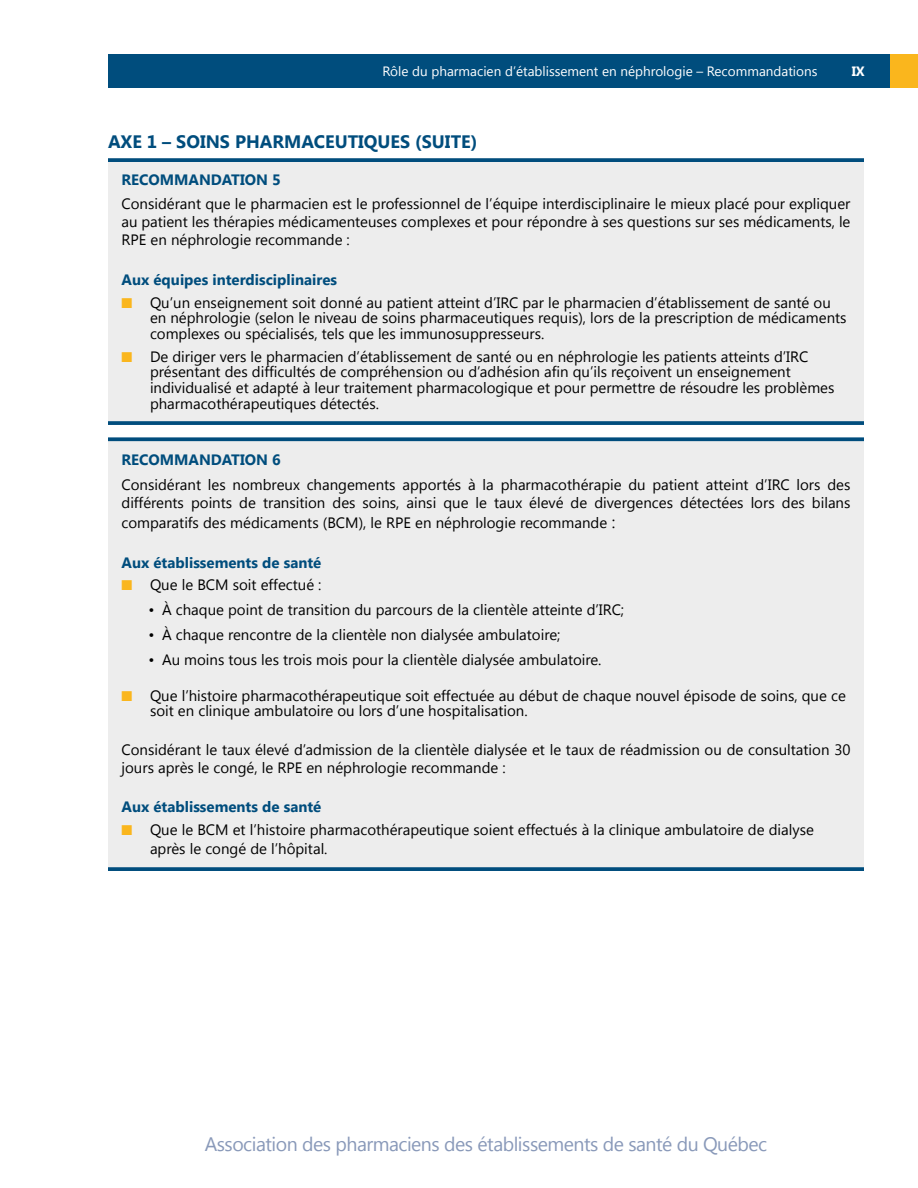
<style>
.page{position:relative;width:918px;height:1188px;background:#fff}
.page>*{position:absolute;margin:0;border:0;box-sizing:border-box;transform-origin:0 0}
.t1{font:19.5px "Segoe UI";letter-spacing:-.025em;color:#8999b9}
.t2{font:700 18px "Segoe UI";color:#004d7d}
.t3{font:15px/15.8px "Segoe UI";color:#000}
.t4{font:700 15px "Segoe UI";color:#004d7d}
.t5{font:13.5px "Segoe UI";color:#fff}
.t6{font:700 13.5px "Segoe UI";color:#fff}
.s1{color:#fab61d}
.s2{font-size:16.5px}
</style>
<div class="page">
<div style="left:108px;top:54px;width:810px;height:34px;background:#004d7d"></div>
<div style="left:890px;top:54px;width:28px;height:34px;background:#fab61d"></div>
<div style="left:108px;top:158px;width:756px;height:267px;background:#ededed"></div>
<div style="left:108px;top:441px;width:756px;height:428px;background:#ededed"></div>
<svg style="left:108px;top:158px;width:756px;height:4px;background:#0e5683"></svg>
<svg style="left:108px;top:421px;width:756px;height:4px;background:#0e5683"></svg>
<svg style="left:108px;top:437px;width:756px;height:4px;background:#195e89"></svg>
<svg style="left:108px;top:867px;width:756px;height:4px;background:#0e5683"></svg>
<p class="t5" style="left:383px;top:62px;width:436px">Rôle du pharmacien d’établissement en néphrologie – Recommandations</p>
<p class="t6" style="left:852px;top:61px;width:15px">IX</p>
<p class="t2" style="left:108px;top:129px;width:371px">AXE 1 – SOINS PHARMACEUTIQUES (SUITE)</p>
<p class="t4" style="left:122px;top:169px;width:161px">RECOMMANDATION 5</p>
<p class="t3" style="left:122px;top:194px;width:731px;line-height:18px;text-align:justify">Considérant que le pharmacien est le professionnel de l’équipe interdisciplinaire le mieux placé pour expliquer au patient les thérapies médicamenteuses complexes et pour répondre à ses questions sur ses médicaments, le RPE en néphrologie recommande :</p>
<p class="t4" style="left:122px;top:269px;width:217px">Aux équipes interdisciplinaires</p>
<p class="t3" style="left:150px;top:294px;width:698px;text-indent:-28px"><span class="s1">■</span> Qu’un enseignement soit donné au patient atteint d’IRC par le pharmacien d’établissement de santé ou en néphrologie (selon le niveau de soins pharmaceutiques requis), lors de la prescription de médicaments complexes ou spécialisés, tels que les immunosuppresseurs.</p>
<p class="t3" style="left:150px;top:348px;width:686px;text-indent:-28px"><span class="s1">■</span> De diriger vers le pharmacien d’établissement de santé ou en néphrologie les patients atteints d’IRC présentant des difficultés de compréhension ou d’adhésion afin qu’ils reçoivent un enseignement individualisé et adapté à leur traitement pharmacologique et pour permettre de résoudre les problèmes pharmacothérapeutiques détectés.</p>
<p class="t4" style="left:122px;top:449px;width:161px">RECOMMANDATION 6</p>
<p class="t3" style="left:122px;top:475px;width:731px;line-height:18px">Considérant les nombreux changements apportés à la pharmacothérapie du patient atteint d’IRC lors des différents points de transition des soins, ainsi que le taux élevé de divergences détectées lors des bilans</p>
<p class="t3" style="left:122px;top:514px;width:495px">comparatifs des médicaments (BCM), le RPE en néphrologie recommande <span class="s2">:</span></p>
<p class="t4" style="left:122px;top:552px;width:201px">Aux établissements de santé</p>
<p class="t3" style="left:122px;top:576px;width:202px"><span class="s1">■</span> Que le BCM soit effectué :</p>
<p class="t3" style="left:148px;top:601px;width:477px">• À chaque point de transition du parcours de la clientèle atteinte d’IRC;</p>
<p class="t3" style="left:148px;top:626px;width:413px">• À chaque rencontre de la clientèle non dialysée ambulatoire;</p>
<p class="t3" style="left:148px;top:651px;width:455px">• Au moins tous les trois mois pour la clientèle dialysée ambulatoire.</p>
<p class="t3" style="left:150px;top:687px;width:697px;text-indent:-28px"><span class="s1">■</span> Que l’histoire pharmacothérapeutique soit effectuée au début de chaque nouvel épisode de soins, que ce soit en clinique ambulatoire ou lors d’une hospitalisation.</p>
<p class="t3" style="left:122px;top:740px;width:731px;line-height:18px">Considérant le taux élevé d’admission de la clientèle dialysée et le taux de réadmission ou de consultation 30 jours après le congé, le RPE en néphrologie recommande :</p>
<p class="t4" style="left:122px;top:796px;width:201px">Aux établissements de santé</p>
<p class="t3" style="left:150px;top:819px;width:665px;line-height:18.9px;text-indent:-28px"><span class="s1">■</span> Que le BCM et l’histoire pharmacothérapeutique soient effectués à la clinique ambulatoire de dialyse après le congé de l’hôpital.</p>
<h1 class="t1" style="left:205px;top:1131px;width:564px">Association des pharmaciens des établissements de santé du Québec</h1>
</div>
